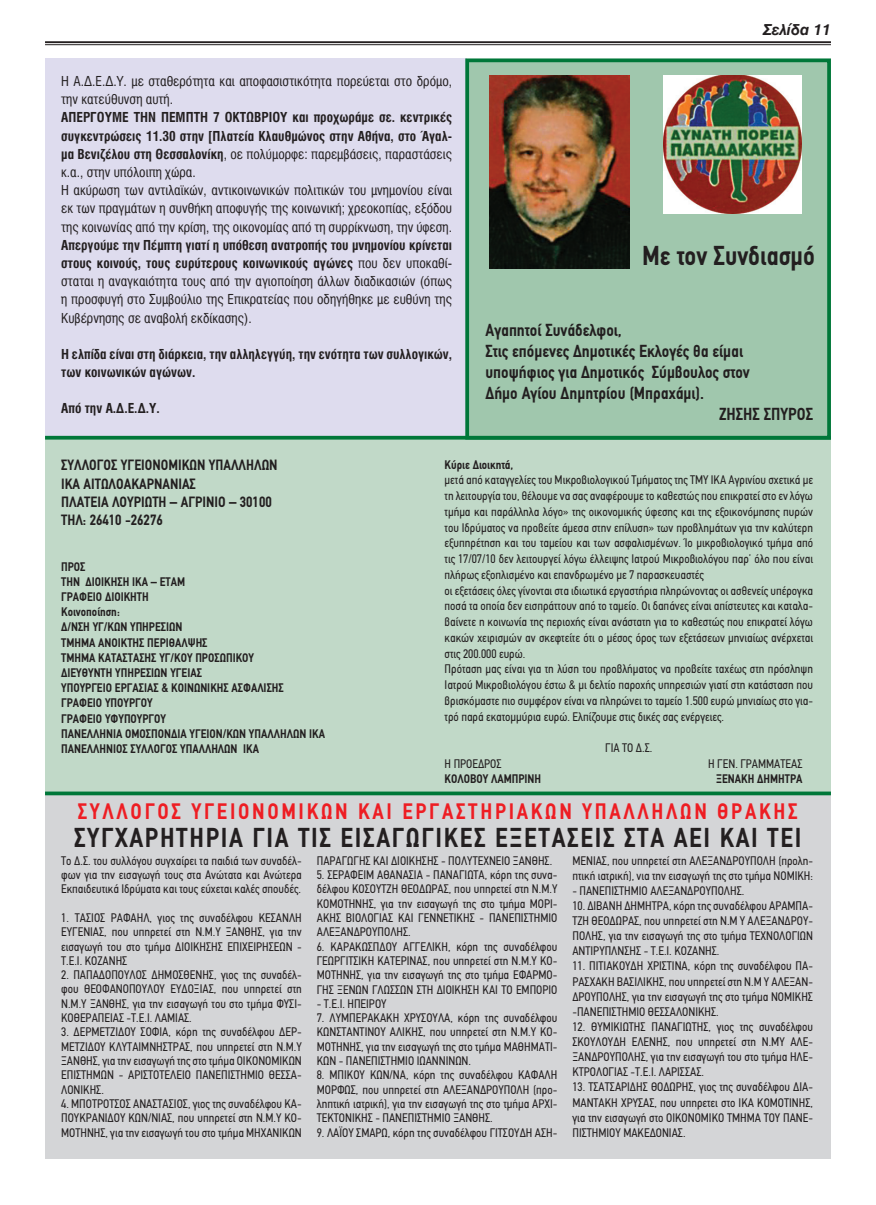
<style>
.page{position:relative;width:876px;height:1205px;background:#fff}
.page>*{position:absolute;margin:0;border:0;box-sizing:border-box;transform-origin:0 0}
.t1{font:700 27.5px "PF Din Text Condensed";letter-spacing:.06em;color:#231f20}
.t2{font:700 27.5px "PF Din Text Condensed";color:#231f20}
.t3{font:700 22.5px "PF Din Text Condensed";letter-spacing:.12em;color:#ee1d23}
.t4{font:700 17.5px "PF Din Text Condensed";color:#231f20}
.t5{font:700 15px/18.2px "PF Din Text Condensed";color:#231f20}
.t6{font:italic 15px "UB Helvetica Bold";color:#231f20}
.t7{font:13.75px/18.2px "UB Helvetica Cond";color:#231f20}
.t8{font:13.75px/18.2px "UB Helvetica Cond Bold";color:#231f20}
.t9{font:12.5px/14.4px "PF Din Text Condensed";color:#231f20;text-align:justify}
.t10{font:700 12.5px/15.2px "PF Din Text Condensed";color:#231f20}
.s1{font-family:"UB Helvetica Cond Bold"}
.s2{font-family:"UB Helvetica Cond"}
</style>
<div class="page">
<hr style="left:45px;top:41px;width:785px;height:2px;background:#231f20">
<hr style="left:45px;top:44px;width:785px;height:1px;background:#231f20">
<div style="left:45px;top:439px;width:785px;height:365px;background:#c1d9c8"></div>
<div style="left:45px;top:794px;width:785px;height:365px;background:#d4d5d7"></div>
<div style="left:45px;top:58px;width:421px;height:381px;background:#dedcee"></div>
<svg style="left:45px;top:791px;width:785px;height:4px;background:#1b844d"></svg>
<hr style="left:45px;top:436px;width:785px;height:3px;background:#007739">
<div style="left:467px;top:60px;width:361px;height:378px;background:#a0c7ad"></div>
<div style="left:465px;top:58px;width:365px;height:381px;border:4px solid #007739"></div>
<img style="left:489px;top:75px;width:140px;height:194px">
<img style="left:663px;top:75px;width:138px;height:138px">
<p class="t7" style="left:61px;top:72px;width:392px">Η Α.Δ.Ε.Δ.Υ. με σταθερότητα και αποφασιστικότητα πορεύεται στο δρόμο, την κατεύθυνση αυτή.</p>
<p class="t8" style="left:61px;top:108px;width:392px">ΑΠΕΡΓΟΥΜΕ ΤΗΝ ΠΕΜΠΤΗ 7 ΟΚΤΩΒΡΙΟΥ και προχωράμε σε. κεντρικές συγκεντρώσεις 11.30 στην [Πλατεία Κλαυθμώνος στην Αθήνα, στο Άγαλ-</p>
<p class="t7" style="left:61px;top:145px;width:392px"><span class="s1">μα Βενιζέλου στη Θεσσαλονίκη</span>, οε πολύμορφε: παρεμβάσεις, παραστάσεις κ.α., στην υπόλοιπη χώρα.<br>Η ακύρωση των αντιλαϊκών, αντικοινωνικών πολιτικών του μνημονίου είναι εκ των πραγμάτων η συνθήκη αποφυγής της κοινωνική; χρεοκοπίας, εξόδου της κοινωνίας από την κρίση, της οικονομίας από τη συρρίκνωση, την ύφεση.</p>
<p class="t8" style="left:61px;top:236px;width:392px">Απεργούμε την Πέμπτη γιατί η υπόθεση ανατροπής του μνημονίου κρίνεται στους κοινούς, τους ευρύτερους κοινωνικούς αγώνες <span class="s2">που δεν υποκαθί-</span></p>
<p class="t7" style="left:61px;top:272px;width:392px;text-align:justify">σταται η αναγκαιότητα τους από την αγιοποίηση άλλων διαδικασιών (όπως η προσφυγή στο Συμβούλιο της Επικρατείας που οδηγήθηκε με ευθύνη της Κυβέρνησης σε αναβολή εκδίκασης).</p>
<p class="t8" style="left:61px;top:345px;width:392px">Η ελπίδα είναι στη διάρκεια, την αλληλεγγύη, την ενότητα των συλλογικών, των κοινωνικών αγώνων.</p>
<p class="t8" style="left:61px;top:399px;width:100px">Από την Α.Δ.Ε.Δ.Υ.</p>
<p class="t6" style="left:762px;top:20px;width:69px">Σελίδα 11</p>
<h1 class="t2" style="left:642px;top:246px;width:174px">Με τον Συνδιασμό</h1>
<h3 class="t4" style="left:485px;top:323px;width:138px">Αγαπητοί Συνάδελφοι,</h3>
<h3 class="t4" style="left:485px;top:344px;width:259px">Στις επόμενες Δημοτικές Εκλογές θα είμαι</h3>
<h3 class="t4" style="left:485px;top:365px;width:266px">υποψήφιος για Δημοτικός Σύμβουλος στον</h3>
<h3 class="t4" style="left:485px;top:386px;width:220px">Δήμο Αγίου Δημητρίου (Μπραχάμι).</h3>
<h3 class="t4" style="left:718px;top:407px;width:95px">ZΗΣΗΣ ΣΠΥΡΟΣ</h3>
<p class="t5" style="left:61px;top:458px;width:218px">ΣΥΛΛΟΓΟΣ ΥΓΕΙΟΝΟΜΙΚΩΝ ΥΠΑΛΛΗΛΩΝ<br>ΙΚΑ ΑΙΤΩΛΟΑΚΑΡΝΑΝΙΑΣ<br>ΠΛΑΤΕΙΑ ΛΟΥΡΙΩΤΗ – ΑΓΡΙΝΙΟ – 30100<br>ΤΗΛ: 26410 -26276</p>
<p class="t10" style="left:61px;top:560px;width:265px">ΠΡΟΣ<br>ΤΗΝ ΔΙΟΙΚΗΣΗ ΙΚΑ – ΕΤΑΜ<br>ΓΡΑΦΕΙΟ ΔΙΟΙΚΗΤΗ<br>Κοινοποίηση:<br>Δ/ΝΣΗ ΥΓ/ΚΩΝ ΥΠΗΡΕΣΙΩΝ<br>ΤΜΗΜΑ ΑΝΟΙΚΤΗΣ ΠΕΡΙΘΑΛΨΗΣ<br>ΤΜΗΜΑ ΚΑΤΑΣΤΑΣΗΣ ΥΓ/ΚΟΥ ΠΡΟΣΩΠΙΚΟΥ<br>ΔΙΕΥΘΥΝΤΗ ΥΠΗΡΕΣΙΩΝ ΥΓΕΙΑΣ<br>ΥΠΟΥΡΓΕΙΟ ΕΡΓΑΣΙΑΣ &amp; ΚΟΙΝΩΝΙΚΗΣ ΑΣΦΑΛΙΣΗΣ<br>ΓΡΑΦΕΙΟ ΥΠΟΥΡΓΟΥ<br>ΓΡΑΦΕΙΟ ΥΦΥΠΟΥΡΓΟΥ<br>ΠΑΝΕΛΛΗΝΙΑ ΟΜΟΣΠΟΝΔΙΑ ΥΓΕΙΟΝ/ΚΩΝ ΥΠΑΛΛΗΛΩΝ ΙΚΑ<br>ΠΑΝΕΛΛΗΝΙΟΣ ΣΥΛΛΟΓΟΣ ΥΠΑΛΛΗΛΩΝ ΙΚΑ</p>
<p class="t10" style="left:444px;top:458px;width:70px">Κύριε Διοικητά,</p>
<p class="t9" style="left:444px;top:473px;width:370px;line-height:15.8px;text-align:left">μετά από καταγγελίες του Μικροβιολογικού Τμήματος της ΤΜΥ ΙΚΑ Αγρινίου σχετικά με τη λειτουργία του, θέλουμε να σας αναφέρουμε το καθεστώς που επικρατεί στο εν λόγω τμήμα και παράλληλα λόγο» της οικονομικής ύφεσης και της εξοικονόμησης πυρών του Ιδρύματος να προβείτε άμεσα στην επίλυση» των προβλημάτων για την καλύτερη εξυπηρέτηση και του ταμείου και των ασφαλισμένων. Ίο μικροβιολογικό τμήμα από τις 17/07/10 δεν λειτουργεί λόγω έλλειψης Ιατρού Μικροβιολόγου παρ’ όλο που είναι πλήρως εξοπλισμένο και επανδρωμένο με 7 παρασκευαστές<br>οι εξετάσεις όλες γίνονται στα ιδιωτικά εργαστήρια πληρώνοντας οι ασθενείς υπέρογκα ποσά τα οποία δεν εισπράττουν από το ταμείο. Οι δαπάνες είναι απίστευτες και καταλα&shy;βαίνετε η κοινωνία της περιοχής είναι ανάστατη για το καθεστώς που επικρατεί λόγω κακών χειρισμών αν σκεφτείτε ότι ο μέσος όρος των εξετάσεων μηνιαίως ανέρχεται στις 200.000 ευρώ.<br>Πρόταση μας είναι για τη λύση του προβλήματος να προβείτε ταχέως στη πρόσληψη Ιατρού Μικροβιολόγου έστω &amp; μι δελτίο παροχής υπηρεσιών γιατί στη κατάσταση που βρισκόμαστε πιο συμφέρον είναι να πληρώνει το ταμείο 1.500 ευρώ μηνιαίως στο για&shy;τρό παρά εκατομμύρια ευρώ. Ελπίζουμε στις δικές σας ενέργειες.</p>
<p class="t9" style="left:605px;top:742px;width:49px">ΓΙΑ ΤΟ Δ.Σ.</p>
<p class="t9" style="left:444px;top:757px;width:58px">Η ΠΡΟΕΔΡΟΣ</p>
<p class="t9" style="left:708px;top:757px;width:96px">Η ΓΕΝ. ΓΡΑΜΜΑΤΕΑΣ</p>
<p class="t10" style="left:444px;top:773px;width:98px">ΚΟΛΟΒΟΥ ΛΑΜΠΡΙΝΗ</p>
<p class="t10" style="left:716px;top:773px;width:88px">ΞΕΝΑΚΗ ΔΗΜΗΤΡΑ</p>
<h2 class="t3" style="left:78px;top:804px;width:721px">ΣΥΛΛΟΓΟΣ ΥΓΕΙΟΝΟΜΙΚΩΝ ΚΑΙ ΕΡΓΑΣΤΗΡΙΑΚΩΝ ΥΠΑΛΛΗΛΩΝ ΘΡΑΚΗΣ</h2>
<h1 class="t1" style="left:74px;top:827px;width:728px">ΣΥΓΧΑΡΗΤΗΡΙΑ ΓΙΑ ΤΙΣ ΕΙΣΑΓΩΓΙΚΕΣ ΕΞΕΤΑΣΕΙΣ ΣΤΑ ΑΕΙ ΚΑΙ ΤΕΙ</h1>
<p class="t9" style="left:61px;top:854px;width:242px">Το Δ.Σ. του συλλόγου συγχαίρει τα παιδιά των συναδέλ&shy;φων για την εισαγωγή τους στα Ανώτατα και Ανώτερα Εκπαιδευτικά Ιδρύματα και τους εύχεται καλές σπουδές.</p>
<p class="t9" style="left:61px;top:911px;width:242px">1. ΤΑΣΙΟΣ ΡΑΦΑΗΛ, γιος της συναδέλφου ΚΕΣΑΝΛΗ ΕΥΓΕΝΙΑΣ, που υπηρετεί στη Ν.Μ.Υ ΞΑΝΘΗΣ, για την εισαγωγή του στο τμήμα ΔΙΟΙΚΗΣΗΣ ΕΠΙΧΕΙΡΗΣΕΩΝ - Τ.Ε.Ι. ΚΟΖΑΝΗΣ</p>
<p class="t9" style="left:61px;top:969px;width:242px">2. ΠΑΠΑΔΟΠΟΥΛΟΣ ΔΗΜΟΣΘΕΝΗΣ, γιος της συναδέλ&shy;φου ΘΕΟΦΑΝΟΠΟΥΛΟΥ ΕΥΔΟΞΙΑΣ, που υπηρετεί στη Ν.Μ.Υ ΞΑΝΘΗΣ, για την εισαγωγή του στο τμήμα ΦΥΣΙ-ΚΟΘΕΡΑΠΕΙΑΣ -Τ.Ε.Ι. ΛΑΜΙΑΣ.</p>
<p class="t9" style="left:61px;top:1026px;width:242px">3. ΔΕΡΜΕΤΖΙΔΟΥ ΣΟΦΙΑ, κόρη της συναδέλφου ΔΕΡ-ΜΕΤΖΙΔΟΥ ΚΛΥΤΑΙΜΝΗΣΤΡΑΣ, που υπηρετεί στη Ν.Μ.Υ ΞΑΝΘΗΣ, για την εισαγωγή της στο τμήμα ΟΙΚΟΝΟΜΙΚΩΝ ΕΠΙΣΤΗΜΩΝ - ΑΡΙΣΤΟΤΕΛΕΙΟ ΠΑΝΕΠΙΣΤΗΜΙΟ ΘΕΣΣΑ-ΛΟΝΙΚΗΣ.</p>
<p class="t9" style="left:61px;top:1098px;width:242px">4. ΜΠΟΤΡΟΤΣΟΣ ΑΝΑΣΤΑΣΙΟΣ, γιος της συναδέλφου ΚΑ-ΠΟΥΚΡΑΝΙΔΟΥ ΚΩΝ/ΝΙΑΣ, που υπηρετεί στη Ν.Μ.Υ ΚΟ-ΜΟΤΗΝΗΣ, για την εισαγωγή του στο τμήμα ΜΗΧΑΝΙΚΩΝ</p>
<p class="t9" style="left:317px;top:854px;width:237px">ΠΑΡΑΓΩΓΗΣ ΚΑΙ ΔΙΟΙΚΗΣΗΣ - ΠΟΛΥΤΕΧΝΕΙΟ ΞΑΝΘΗΣ.</p>
<p class="t9" style="left:317px;top:868px;width:242px">5. ΣΕΡΑΦΕΙΜ ΑΘΑΝΑΣΙΑ - ΠΑΝΑΓΙΩΤΑ, κόρη της συνα&shy;δέλφου ΚΟΣΟΥΤΖΗ ΘΕΟΔΩΡΑΣ, που υπηρετεί στη Ν.Μ.Υ ΚΟΜΟΤΗΝΗΣ, για την εισαγωγή της στο τμήμα ΜΟΡΙ-ΑΚΗΣ ΒΙΟΛΟΓΙΑΣ ΚΑΙ ΓΕΝΝΕΤΙΚΗΣ - ΠΑΝΕΠΙΣΤΗΜΙΟ ΑΛΕΞΑΝΔΡΟΥΠΟΛΗΣ.</p>
<p class="t9" style="left:317px;top:940px;width:242px">6. ΚΑΡΑΚΩΣΠΔΟΥ ΑΓΓΕΛΙΚΗ, κόρη της συναδέλφου ΓΕΩΡΓΙΤΣΙΚΗ ΚΑΤΕΡΙΝΑΣ, που υπηρετεί στη Ν.Μ.Υ ΚΟ-ΜΟΤΗΝΗΣ, για την εισαγωγή της στο τμήμα ΕΦΑΡΜΟ-ΓΗΣ ΞΕΝΩΝ ΓΛΩΣΣΩΝ ΣΤΗ ΔΙΟΙΚΗΣΗ ΚΑΙ ΤΟ ΕΜΠΟΡΙΟ</p>
<p class="t9" style="left:317px;top:997px;width:71px">- Τ.Ε.Ι. ΗΠΕΙΡΟΥ</p>
<p class="t9" style="left:317px;top:1012px;width:242px">7. ΛΥΜΠΕΡΑΚΑΚΗ ΧΡΥΣΟΥΛΑ, κόρη της συναδέλφου ΚΩΝΣΤΑΝΤΙΝΟΥ ΑΛΙΚΗΣ, που υπηρετεί στη Ν.Μ.Υ ΚΟ-ΜΟΤΗΝΗΣ, για την εισαγωγή της στο τμήμα ΜΑΘΗΜΑΤΙ-ΚΩΝ - ΠΑΝΕΠΙΣΤΗΜΙΟ ΙΩΑΝΝΙΝΩΝ.</p>
<p class="t9" style="left:317px;top:1069px;width:242px">8. ΜΠΙΚΟΥ ΚΩΝ/ΝΑ, κόρη της συναδέλφου ΚΑΦΑΛΗ ΜΟΡΦΩΣ, που υπηρετεί στη ΑΛΕΞΑΝΔΡΟΥΠΟΛΗ (προ&shy;ληπτική ιατρική), για την εισαγωγή της στο τμήμα ΑΡΧΙ-ΤΕΚΤΟΝΙΚΗΣ - ΠΑΝΕΠΙΣΤΗΜΙΟ ΞΑΝΘΗΣ.</p>
<p class="t9" style="left:317px;top:1126px;width:242px">9. ΛΑΪΟΥ ΣΜΑΡΩ, κόρη της συναδέλφου ΓΙΤΣΟΥΔΗ ΑΣΗ-</p>
<p class="t9" style="left:572px;top:854px;width:242px;line-height:15.1px">ΜΕΝΙΑΣ, που υπηρετεί στη ΑΛΕΞΑΝΔΡΟΥΠΟΛΗ (προλη&shy;πτική ιατρική), νια την εισαγωγή της στο τμήμα ΝΟΜΙΚΗ:</p>
<p class="t9" style="left:572px;top:884px;width:173px">- ΠΑΝΕΠΙΣΤΗΜΙΟ ΑΛΕΞΑΝΔΡΟΥΠΟΛΗΣ.</p>
<p class="t9" style="left:572px;top:899px;width:242px;line-height:15.1px">10. ΔΙΒΑΝΗ ΔΗΜΗΤΡΑ, κόρη της συναδέλφου ΑΡΑΜΠΑ-ΤΖΗ ΘΕΟΔΩΡΑΣ, που υπηρετεί στη Ν.Μ Υ ΑΛΕΞΑΝΔΡΟΥ-ΠΟΛΗΣ, για την εισαγωγή της στο τμήμα ΤΕΧΝΟΛΟΓΙΩΝ ΑΝΤΙΡΥΠΛΝΣΗΣ - Τ.Ε.Ι. ΚΟΖΑΝΗΣ.</p>
<p class="t9" style="left:572px;top:960px;width:242px;line-height:15.1px">11. ΠΙΤΙΑΚΟΥΔΗ ΧΡΙΣΤΙΝΑ, κόρη της συναδέλφου ΠΑ-ΡΑΣΧΑΚΗ ΒΑΣΙΛΙΚΗΣ, που υπηρετεί στη Ν.Μ Υ ΑΛΕΞΑΝ-ΔΡΟΥΠΟΛΗΣ, για την εισαγωγή της στο τμήμα ΝΟΜΙΚΗΣ -ΠΑΝΕΠΙΣΤΗΜΙΟ ΘΕΣΣΑΛΟΝΙΚΗΣ.</p>
<p class="t9" style="left:572px;top:1020px;width:242px;line-height:15.1px">12. ΘΥΜΙΚΙΩΤΗΣ ΠΑΝΑΓΙΩΤΗΣ, γιος της συναδέλφου ΣΚΟΥΛΟΥΔΗ ΕΛΕΝΗΣ, που υπηρετεί στη Ν.ΜΎ ΑΛΕ-ΞΑΝΔΡΟΥΠΟΛΗΣ, για την εισαγωγή του στο τμήμα ΗΛΕ-ΚΤΡΟΛΟΓΙΑΣ -Τ.Ε.Ι. ΛΑΡΙΣΣΑΣ.</p>
<p class="t9" style="left:572px;top:1081px;width:242px;line-height:15.1px">13. ΤΣΑΤΣΑΡΙΔΗΣ ΘΟΔΩΡΗΣ, γιος της συναδέλφου ΔΙΑ-ΜΑΝΤΑΚΗ ΧΡΥΣΑΣ, που υπηρετει στο ΙΚΑ ΚΟΜΟΤΙΝΗΣ, για την εισαγωγή στο ΟΙΚΟΝΟΜΙΚΟ ΤΜΗΜΑ ΤΟΥ ΠΑΝΕ-ΠΙΣΤΗΜΙΟΥ ΜΑΚΕΔΟΝΙΑΣ.</p>
</div>
